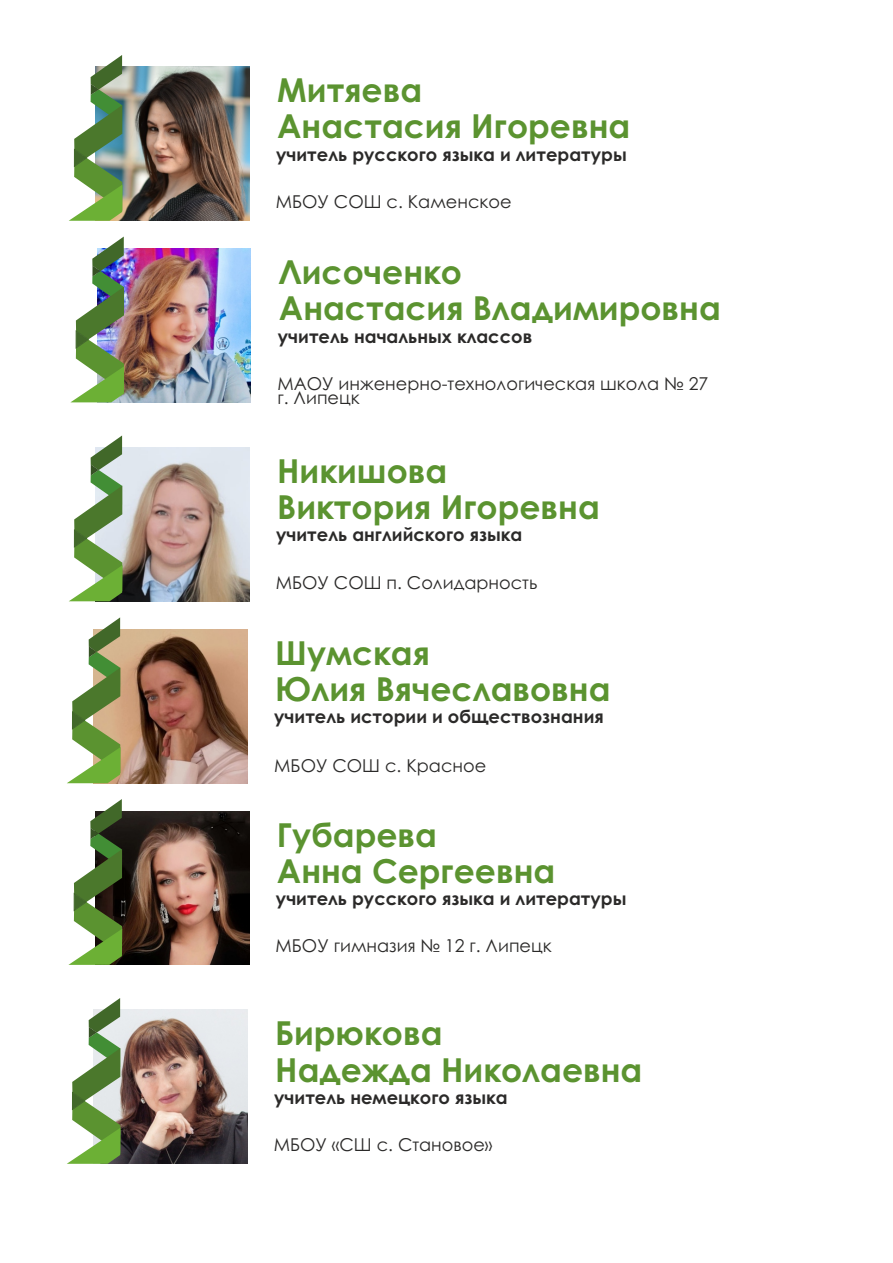
<style>
.page{position:relative;width:893px;height:1263px;background:#fff}
.page>*{position:absolute;margin:0;border:0;box-sizing:border-box;transform-origin:0 0}
.t1{font:700 33px/36px "Century Gothic";color:#5b9330}
.t2{font:700 18px "Century Gothic";color:#2b2a29}
.t3{font:17.7px/14.9px "Century Gothic";color:#2b2a29}
</style>
<div class="page">
<img style="left:123px;top:67px;width:126px;height:154px">
<svg style="left:69px;top:55px;width:54px;height:166px"></svg>
<img style="left:124px;top:249px;width:127px;height:153px">
<img style="left:71px;top:237px;width:53px;height:165px">
<img style="left:123px;top:447px;width:126px;height:154px">
<svg style="left:69px;top:435px;width:54px;height:166px"></svg>
<img style="left:121px;top:629px;width:126px;height:154px">
<svg style="left:67px;top:617px;width:54px;height:166px"></svg>
<img style="left:122px;top:811px;width:127px;height:154px">
<svg style="left:68px;top:799px;width:54px;height:166px"></svg>
<img style="left:121px;top:1010px;width:126px;height:154px">
<svg style="left:67px;top:998px;width:54px;height:166px"></svg>
<h1 class="t1" style="left:277px;top:75px;width:355px">Митяева<br>Анастасия Игоревна</h1>
<p class="t2" style="left:276px;top:147px;width:352px">учитель русского языка и литературы</p>
<p class="t3" style="left:276px;top:196px;width:237px">МБОУ СОШ с. Каменское</p>
<h1 class="t1" style="left:279px;top:257px;width:443px">Лисоченко<br>Анастасия Владимировна</h1>
<p class="t2" style="left:278px;top:329px;width:256px">учитель начальных классов</p>
<p class="t3" style="left:277px;top:377px;width:432px">МАОУ инженерно-технологическая школа № 27 г. Липецк</p>
<h1 class="t1" style="left:277px;top:456px;width:324px">Никишова<br>Виктория Игоревна</h1>
<p class="t2" style="left:276px;top:528px;width:248px">учитель английского языка</p>
<p class="t3" style="left:276px;top:576px;width:263px">МБОУ СОШ п. Солидарность</p>
<h1 class="t1" style="left:275px;top:638px;width:337px">Шумская<br>Юлия Вячеславовна</h1>
<p class="t2" style="left:274px;top:710px;width:331px">учитель истории и обществознания</p>
<p class="t3" style="left:274px;top:760px;width:213px">МБОУ СОШ с. Красное</p>
<h1 class="t1" style="left:277px;top:820px;width:280px">Губарева<br>Анна Сергеевна</h1>
<p class="t2" style="left:276px;top:891px;width:352px">учитель русского языка и литературы</p>
<p class="t3" style="left:275px;top:940px;width:278px">МБОУ гимназия № 12 г. Липецк</p>
<h1 class="t1" style="left:275px;top:1018px;width:369px">Бирюкова<br>Надежда Николаевна</h1>
<p class="t2" style="left:274px;top:1090px;width:235px">учитель немецкого языка</p>
<p class="t3" style="left:274px;top:1139px;width:220px">МБОУ «СШ с. Становое»</p>
</div>
